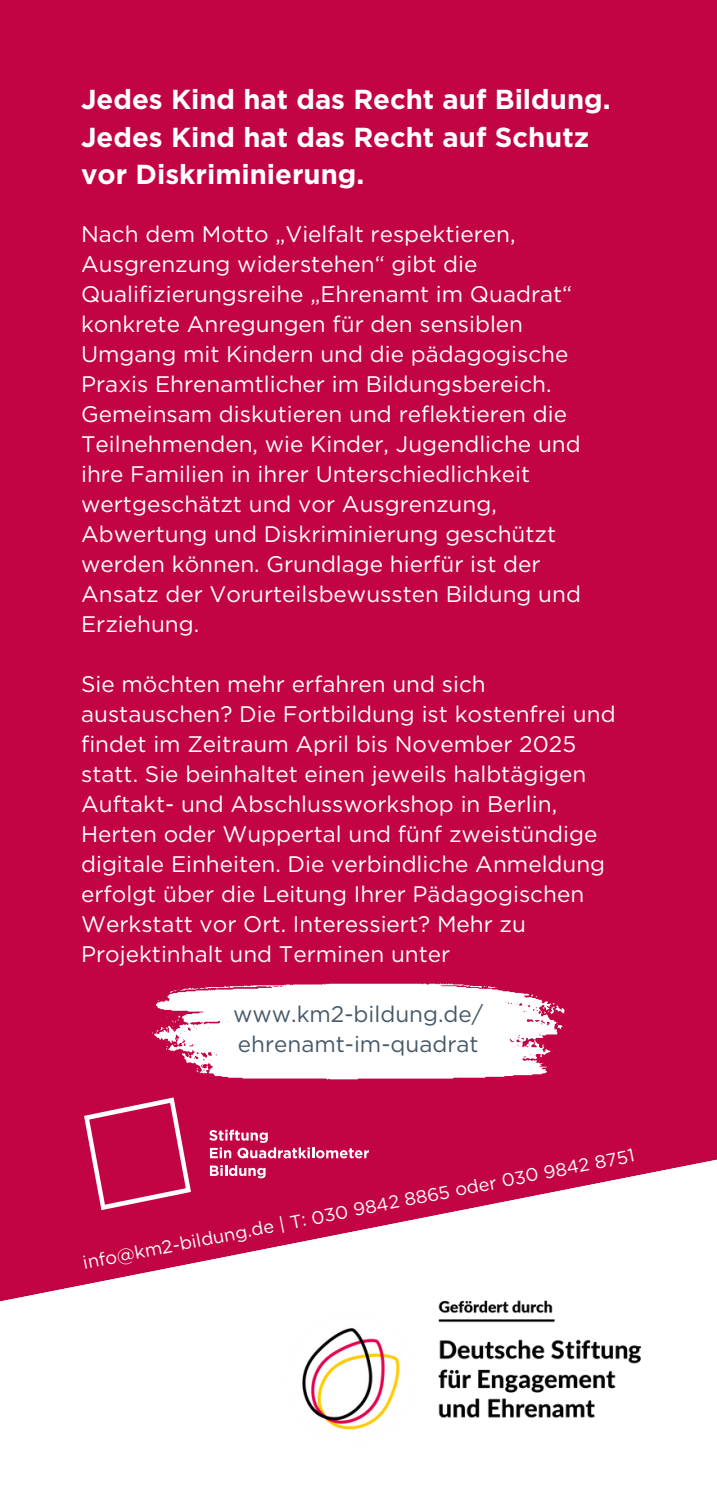
<style>
.page{position:relative;width:717px;height:1502px;background:#fff}
.page>*{position:absolute;margin:0;border:0;box-sizing:border-box;transform-origin:0 0}
.t1{font:700 27.5px/37.5px "Gotham";color:#fff}
.t2{font:22.5px/30px "Gotham";color:#fff}
.t3{font:22.5px/30px "Gotham";color:#46596a}
.t4{font:18.25px "Gotham";color:#fff}
</style>
<div class="page">
<div style="left:0;top:0;width:716px;height:1302px;background:#c20344"></div>
<img style="left:226px;top:1224px;width:489px;height:206px">
<svg style="left:84px;top:1097px;width:107px;height:113px;background:#ca245d"></svg>
<svg style="left:209px;top:1130px;width:160px;height:28px;background:#d03d6f"></svg>
<svg style="left:210px;top:1165px;width:55px;height:13px"></svg>
<svg style="left:152px;top:983px;width:412px;height:96px"></svg>
<h2 class="t1" style="left:81px;top:80px;width:530px">Jedes Kind hat das Recht auf Bildung.<br>Jedes Kind hat das Recht auf Schutz vor Diskriminierung.</h2>
<h1 class="t2" style="left:81px;top:219px;width:501px">Nach dem Motto „Vielfalt respektieren, Ausgrenzung widerstehen“ gibt die Qualifizierungsreihe „Ehrenamt im Quadrat“ konkrete Anregungen für den sensiblen Umgang mit Kindern und die pädagogische Praxis Ehrenamtlicher im Bildungsbereich.<br>Gemeinsam diskutieren und reflektieren die Teilnehmenden, wie Kinder, Jugendliche und ihre Familien in ihrer Unterschiedlichkeit wertgeschätzt und vor Ausgrenzung, Abwertung und Diskriminierung geschützt werden können. Grundlage hierfür ist der Ansatz der Vorurteilsbewussten Bildung und Erziehung.</h1>
<h2 class="t2" style="left:81px;top:669px;width:535px">Sie möchten mehr erfahren und sich austauschen? Die Fortbildung ist kostenfrei und findet im Zeitraum April bis November 2025 statt. Sie beinhaltet einen jeweils halbtägigen Auftakt- und Abschlussworkshop in Berlin, Herten oder Wuppertal und fünf zweistündige digitale Einheiten. Die verbindliche Anmeldung erfolgt über die Leitung Ihrer Pädagogischen Werkstatt vor Ort. Interessiert? Mehr zu Projektinhalt und Terminen unter</h2>
<p class="t3" style="left:233px;top:999px;width:251px">www.km2-bildung.de/ ehrenamt-im-quadrat</p>
<h2 class="t4" style="left:81px;top:1252px;width:563px;rotate:-11deg">info@km2-bildung.de | T: 030 9842 8865 oder 030 9842 8751</h2>
</div>
